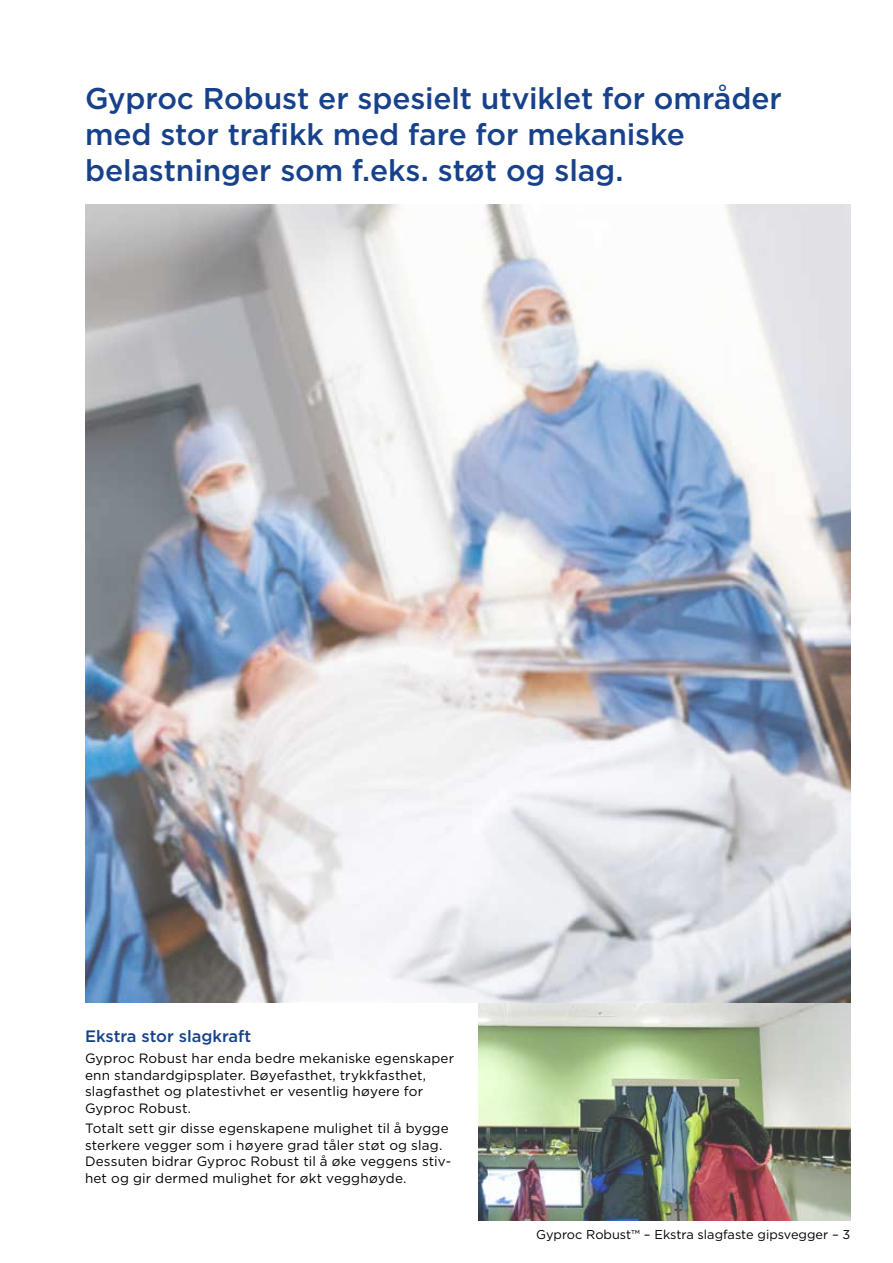
<style>
.page{position:relative;width:893px;height:1263px;background:#fff}
.page>*{position:absolute;margin:0;border:0;box-sizing:border-box;transform-origin:0 0}
.t1{font:500 30px/36px "Gotham";letter-spacing:-.005em;color:#17428b}
.t2{font:500 16.5px "Gotham";color:#17428b}
.t3{font:13.5px/16.5px "Gotham";letter-spacing:.01em;color:#000}
.t4{font:12.75px "Gotham";color:#000}
</style>
<div class="page">
<img style="left:478px;top:1003px;width:372px;height:217px">
<img style="left:85px;top:204px;width:765px;height:798px">
<h1 class="t1" style="left:85px;top:80px;width:698px">Gyproc Robust er spesielt utviklet for områder med stor trafikk med fare for mekaniske belastninger som f.eks. støt og slag.</h1>
<p class="t2" style="left:85px;top:1026px;width:168px">Ekstra stor slagkraft</p>
<p class="t3" style="left:85px;top:1050px;width:371px">Gyproc Robust har enda bedre mekaniske egenskaper enn standardgipsplater. Bøyefasthet, trykkfasthet, slagfasthet og platestivhet er vesentlig høyere for Gyproc Robust.</p>
<p class="t3" style="left:85px;top:1120px;width:368px">Totalt sett gir disse egenskapene mulighet til å bygge sterkere vegger som i høyere grad tåler støt og slag.<br>Dessuten bidrar Gyproc Robust til å øke veggens stiv&shy;het og gir dermed mulighet for økt vegghøyde.</p>
<p class="t4" style="left:536px;top:1226px;width:316px">Gyproc Robust™ – Ekstra slagfaste gipsvegger – 3</p>
</div>
